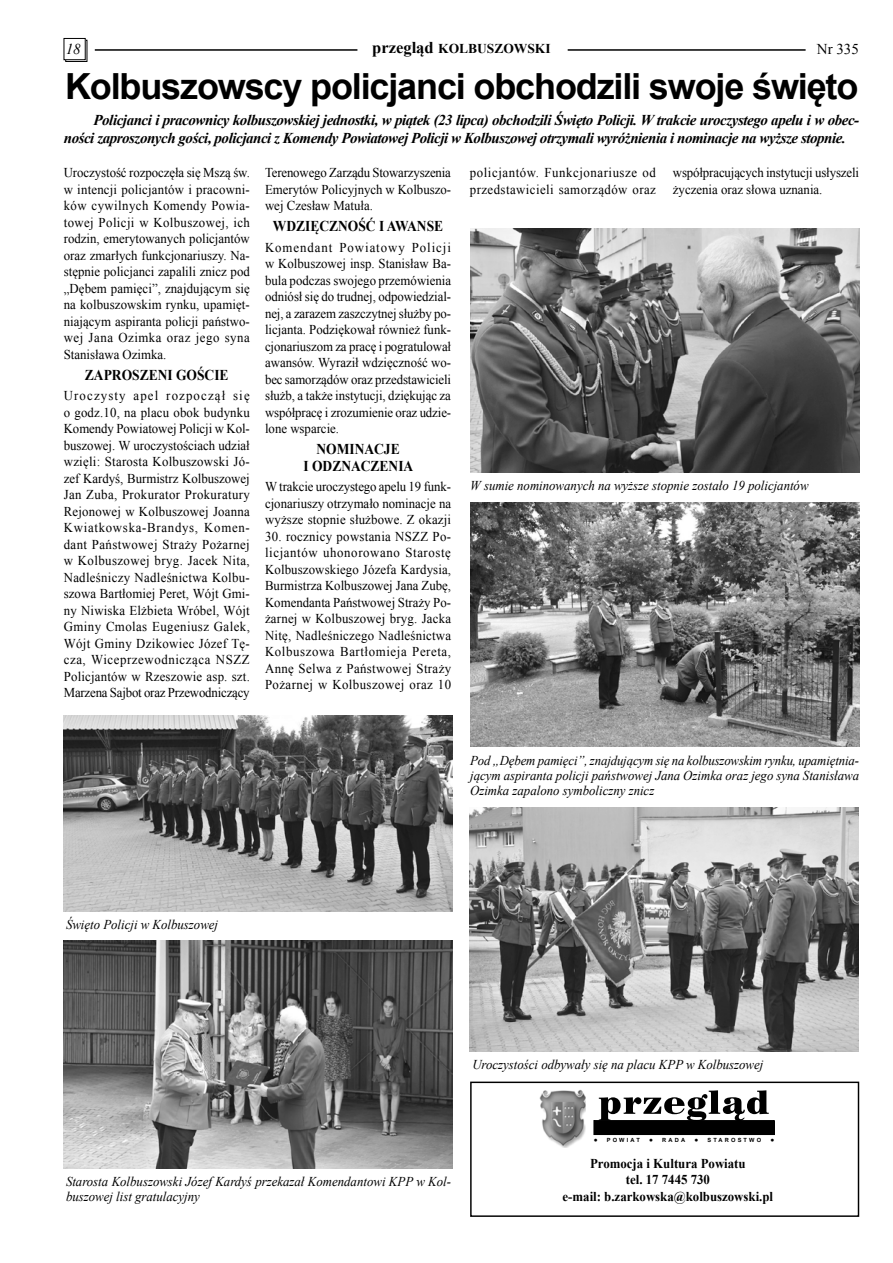
<style>
.page{position:relative;width:893px;height:1263px;background:#fff}
.page>*{position:absolute;margin:0;border:0;box-sizing:border-box;transform-origin:0 0}
.t1{font:700 36px "Arial";letter-spacing:-.03em;color:#000}
.t2{font:italic 700 15px/18px "Times New Roman";letter-spacing:-.03em;color:#000}
.t3{font:700 15px/16.5px "Times New Roman";color:#000;text-align:center;scale:.9 1}
.t4{font:15px "Times New Roman";color:#000}
.t5{font:italic 15px "Times New Roman";color:#000}
.t6{font:13.5px/16.5px "Times New Roman";color:#000;text-align:justify;scale:.95 1}
.t7{font:italic 13.5px/15px "Times New Roman";color:#000;scale:.95 1}
.t8{font:700 13.5px/16.5px "Times New Roman";color:#000;text-align:center;scale:.95 1}
.t9{font:13.5px/16.5px "Times New Roman";letter-spacing:.035em;color:#000;scale:.95 1}
.t10{font:700 13.5px "Times New Roman";color:#000}
.t11{font:700 5.7px "Arial";letter-spacing:.375em;color:#000}
.t12{font:5.7px "Newspaper Pi";color:#000}
.s1{font-size:16.5px}
</style>
<div class="page">
<hr style="left:95px;top:49px;width:262px;height:2px;background:#000">
<hr style="left:568px;top:49px;width:238px;height:2px;background:#000">
<div style="left:66px;top:40px;width:21px;height:22px;border:1px solid #000"></div>
<div style="left:64px;top:38px;width:21px;height:22px;background:#fff"></div>
<div style="left:64px;top:38px;width:21px;height:22px;border:1px solid #000"></div>
<div style="left:470px;top:1081px;width:389px;height:136px;border:1px solid #000"></div>
<img style="left:539px;top:1090px;width:47px;height:58px">
<div style="left:594px;top:1120px;width:180px;height:14px;background:#000"></div>
<div style="left:594px;top:1120px;width:180px;height:15px;border:1px solid #000"></div>
<svg style="left:599px;top:1090px;width:170px;height:31px"></svg>
<img style="left:64px;top:715px;width:389px;height:196px">
<img style="left:64px;top:941px;width:389px;height:227px">
<img style="left:470px;top:503px;width:389px;height:244px">
<img style="left:469px;top:807px;width:389px;height:244px">
<img style="left:470px;top:228px;width:389px;height:244px">
<img style="left:825px;top:470px;width:35px;height:141px">
<p class="t5" style="left:66px;top:39px;width:16px">18</p>
<p class="t10" style="left:372px;top:39px;width:180px"><span class="s1">przegląd</span> KOLBUSZOWSKI</p>
<p class="t4" style="left:817px;top:39px;width:44px">Nr 335</p>
<h1 class="t1" style="left:65px;top:62px;width:795px">Kolbuszowscy policjanci obchodzili swoje święto</h1>
<p class="t2" style="left:64px;top:111px;width:797px;text-indent:30px">Policjanci i pracownicy kolbuszowskiej jednostki, w piątek (23 lipca) obchodzili Święto Policji. W trakcie uroczystego apelu i w obec&shy;ności zaproszonych gości, policjanci z Komendy Powiatowej Policji w Kolbuszowej otrzymali wyróżnienia i nominacje na wyższe stopnie.</p>
<p class="t6" style="left:64px;top:164px;width:197px">Uroczystość rozpoczęła się Mszą św. w intencji policjantów i pracowni&shy;ków cywilnych Komendy Powia&shy;towej Policji w Kolbuszowej, ich rodzin, emerytowanych policjantów oraz zmarłych funkcjonariuszy. Na&shy;stępnie policjanci zapalili znicz pod „Dębem pamięci”, znajdującym się na kolbuszowskim rynku, upamięt&shy;niającym aspiranta policji państwo&shy;wej Jana Ozimka oraz jego syna Stanisława Ozimka.</p>
<p class="t3" style="left:85px;top:366px;width:161px">ZAPROSZENI GOŚCIE</p>
<p class="t6" style="left:64px;top:387px;width:197px">Uroczysty apel rozpoczął się o godz.10, na placu obok budynku Komendy Powiatowej Policji w Kol&shy;buszowej. W uroczystościach udział wzięli: Starosta Kolbuszowski Jó&shy;zef Kardyś, Burmistrz Kolbuszowej Jan Zuba, Prokurator Prokuratury Rejonowej w Kolbuszowej Joanna Kwiatkowska-Brandys, Komen&shy;dant Państwowej Straży Pożarnej w Kolbuszowej bryg. Jacek Nita, Nadleśniczy Nadleśnictwa Kolbu&shy;szowa Bartłomiej Peret, Wójt Gmi&shy;ny Niwiska Elżbieta Wróbel, Wójt Gminy Cmolas Eugeniusz Galek, Wójt Gminy Dzikowiec Józef Tę&shy;cza, Wiceprzewodnicząca NSZZ Policjantów w Rzeszowie asp. szt.<br>Marzena Sajbot oraz Przewodniczący</p>
<p class="t6" style="left:673px;top:164px;width:197px">współpracujących instytucji usłyszeli życzenia oraz słowa uznania.</p>
<p class="t9" style="left:470px;top:164px;width:197px">policjantów. Funkcjonariusze od przedstawicieli samorządów oraz</p>
<p class="t6" style="left:265px;top:164px;width:197px">Terenowego Zarządu Stowarzyszenia Emerytów Policyjnych w Kolbuszo&shy;wej Czesław Matuła.</p>
<p class="t3" style="left:273px;top:217px;width:191px">WDZIĘCZNOŚĆ I AWANSE</p>
<p class="t6" style="left:265px;top:239px;width:197px">Komendant Powiatowy Policji w Kolbuszowej insp. Stanisław Ba&shy;bula podczas swojego przemówienia odniósł się do trudnej, odpowiedzial&shy;nej, a zarazem zaszczytnej służby po&shy;licjanta. Podziękował również funk&shy;cjonariuszom za pracę i pogratulował awansów. Wyraził wdzięczność wo&shy;bec samorządów oraz przedstawicieli służb, a także instytucji, dziękując za współpracę i zrozumienie oraz udzie&shy;lone wsparcie.</p>
<p class="t3" style="left:303px;top:440px;width:124px">NOMINACJE<br>I ODZNACZENIA</p>
<p class="t6" style="left:265px;top:478px;width:197px">W trakcie uroczystego apelu 19 funk&shy;cjonariuszy otrzymało nominacje na wyższe stopnie służbowe. Z okazji</p>
<p class="t6" style="left:265px;top:528px;width:197px">30. rocznicy powstania NSZZ Po&shy;licjantów uhonorowano Starostę Kolbuszowskiego Józefa Kardysia, Burmistrza Kolbuszowej Jana Zubę, Komendanta Państwowej Straży Po&shy;żarnej w Kolbuszowej bryg. Jacka Nitę, Nadleśniczego Nadleśnictwa Kolbuszowa Bartłomieja Pereta, Annę Selwa z Państwowej Straży Pożarnej w Kolbuszowej oraz 10</p>
<p class="t7" style="left:470px;top:478px;width:358px">W sumie nominowanych na wyższe stopnie zostało 19 policjantów</p>
<p class="t7" style="left:66px;top:917px;width:162px">Święto Policji w Kolbuszowej</p>
<p class="t7" style="left:470px;top:752px;width:411px;text-align:justify">Pod „Dębem pamięci”, znajdującym się na kolbuszowskim rynku, upamiętnia&shy;jącym aspiranta policji państwowej Jana Ozimka oraz jego syna Stanisława Ozimka zapalono symboliczny znicz</p>
<p class="t7" style="left:472px;top:1056px;width:308px">Uroczystości odbywały się na placu KPP w Kolbuszowej</p>
<p class="t7" style="left:66px;top:1174px;width:407px">Starosta Kolbuszowski Józef Kardyś przekazał Komendantowi KPP w Kol&shy;buszowej list gratulacyjny</p>
<p class="t12" style="left:594px;top:1137px;width:5px">q</p>
<p class="t11" style="left:607px;top:1136px;width:35px">POWIAT</p>
<p class="t12" style="left:649px;top:1137px;width:5px">q</p>
<p class="t11" style="left:662px;top:1136px;width:24px">RADA</p>
<p class="t12" style="left:694px;top:1137px;width:5px">q</p>
<p class="t11" style="left:707px;top:1136px;width:55px">STAROSTWO</p>
<p class="t12" style="left:770px;top:1137px;width:5px">q</p>
<p class="t8" style="left:563px;top:1154px;width:223px">Promocja i Kultura Powiatu<br>tel. 17 7445 730<br>e-mail: b.zarkowska@kolbuszowski.pl</p>
</div>
